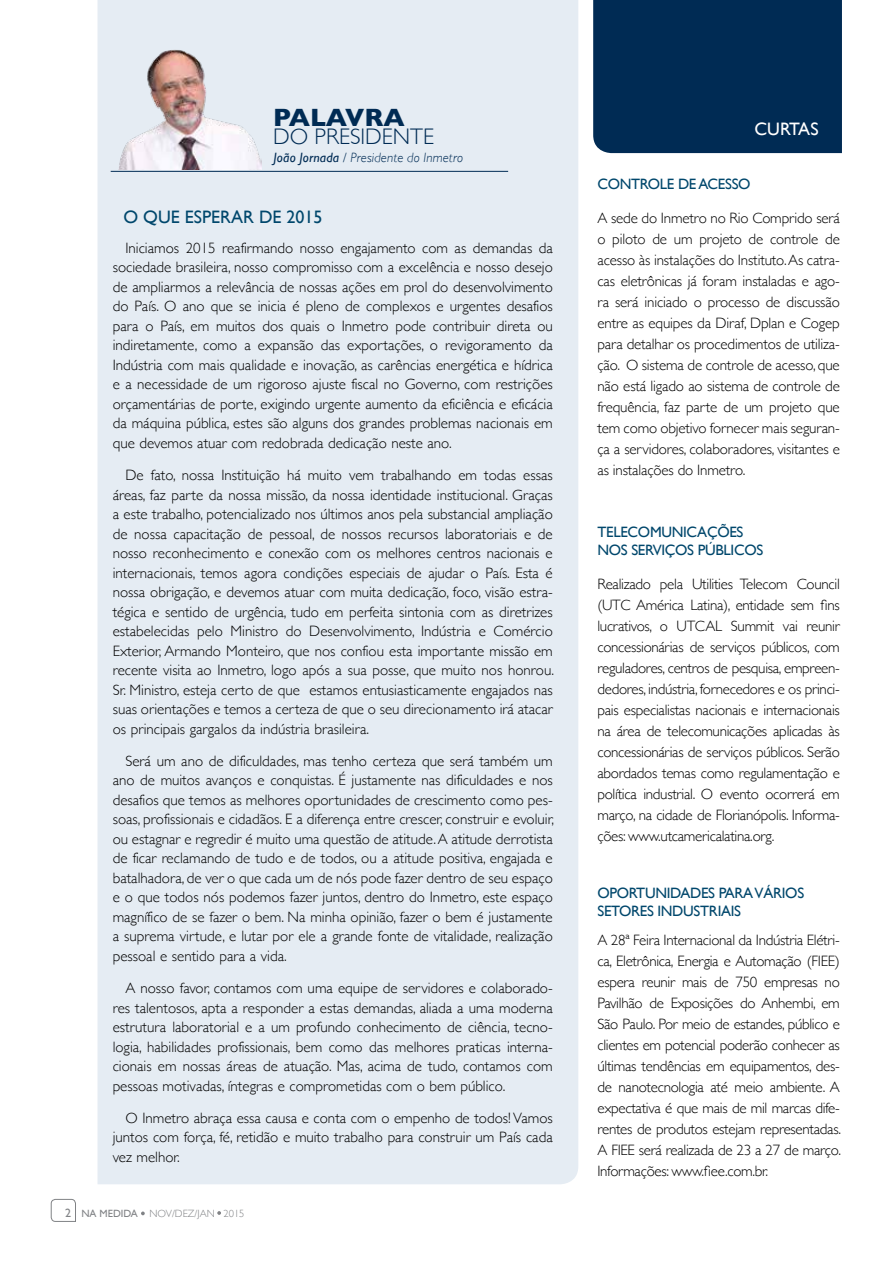
<style>
.page{position:relative;width:893px;height:1263px;background:#fff}
.page>*{position:absolute;margin:0;border:0;box-sizing:border-box;transform-origin:0 0}
.t1{font:700 25.5px "Gill Sans";letter-spacing:-.005em;color:#002b54}
.t2{font:300 22.5px "Gill Sans";color:#002b54}
.t3{font:18px "Gill Sans";color:#00476c}
.t4{font:18px "Gill Sans";color:#fff}
.t5{font:300 15px/19.5px "Gill Sans";color:#000;text-align:justify}
.t6{font:15px/18px "Gill Sans";letter-spacing:-.02em;color:#00476c}
.t7{font:italic 300 13.5px "Gill Sans";letter-spacing:.01em;color:#002b54}
.t8{font:300 10.5px "Gill Sans";color:#808285}
.s1{font-weight:400}
.s2{font-weight:400;font-size:12px}
</style>
<div class="page">
<svg style="left:51px;top:1199px;width:25px;height:23px"></svg>
<svg style="left:141px;top:1211px;width:4px;height:4px"></svg>
<svg style="left:217px;top:1211px;width:4px;height:4px"></svg>
<div style="left:98px;top:0;width:480px;height:1184px;background:#e5ecf3"></div>
<hr style="left:111px;top:171px;width:397px;height:1px;background:#002b54">
<div style="left:593px;top:0;width:249px;height:153px;background:#002b54"></div>
<img style="left:118px;top:48px;width:144px;height:121px">
<h1 class="t1" style="left:273px;top:97px;width:133px">PALAVRA</h1>
<h2 class="t2" style="left:273px;top:119px;width:162px">DO PRESIDENTE</h2>
<p class="t7" style="left:274px;top:150px;width:191px"><span class="s1">João Jornada</span> / Presidente do Inmetro</p>
<p class="t3" style="left:123px;top:206px;width:201px">O QUE ESPERAR DE 2015</p>
<p class="t5" style="left:113px;top:237px;width:442px;text-indent:13px">Iniciamos 2015 reafirmando nosso engajamento com as demandas da sociedade brasileira, nosso compromisso com a excelência e nosso desejo de ampliarmos a relevância de nossas ações em prol do desenvolvimento do País. O ano que se inicia é pleno de complexos e urgentes desafios para o País, em muitos dos quais o Inmetro pode contribuir direta ou indiretamente, como a expansão das exportações, o revigoramento da Indústria com mais qualidade e inovação, as carências energética e hídrica e a necessidade de um rigoroso ajuste fiscal no Governo, com restrições orçamentárias de porte, exigindo urgente aumento da eficiência e eficácia da máquina pública, estes são alguns dos grandes problemas nacionais em que devemos atuar com redobrada dedicação neste ano.</p>
<p class="t5" style="left:113px;top:465px;width:443px;text-indent:13px">De fato, nossa Instituição há muito vem trabalhando em todas essas áreas, faz parte da nossa missão, da nossa identidade institucional. Graças a este trabalho, potencializado nos últimos anos pela substancial ampliação de nossa capacitação de pessoal, de nossos recursos laboratoriais e de nosso reconhecimento e conexão com os melhores centros nacionais e internacionais, temos agora condições especiais de ajudar o País. Esta é nossa obrigação, e devemos atuar com muita dedicação, foco, visão estra&shy;tégica e sentido de urgência, tudo em perfeita sintonia com as diretrizes estabelecidas pelo Ministro do Desenvolvimento, Indústria e Comércio Exterior, Armando Monteiro, que nos confiou esta importante missão em recente visita ao Inmetro, logo após a sua posse, que muito nos honrou.<br>Sr. Ministro, esteja certo de que estamos entusiasticamente engajados nas suas orientações e temos a certeza de que o seu direcionamento irá atacar os principais gargalos da indústria brasileira.</p>
<p class="t5" style="left:113px;top:750px;width:443px;text-indent:13px">Será um ano de dificuldades, mas tenho certeza que será também um ano de muitos avanços e conquistas. É justamente nas dificuldades e nos desafios que temos as melhores oportunidades de crescimento como pes&shy;soas, profissionais e cidadãos. E a diferença entre crescer, construir e evoluir, ou estagnar e regredir é muito uma questão de atitude. A atitude derrotista de ficar reclamando de tudo e de todos, ou a atitude positiva, engajada e batalhadora, de ver o que cada um de nós pode fazer dentro de seu espaço e o que todos nós podemos fazer juntos, dentro do Inmetro, este espaço magnífico de se fazer o bem. Na minha opinião, fazer o bem é justamente a suprema virtude, e lutar por ele a grande fonte de vitalidade, realização pessoal e sentido para a vida.</p>
<p class="t5" style="left:113px;top:978px;width:442px;text-indent:13px">A nosso favor, contamos com uma equipe de servidores e colaborado&shy;res talentosos, apta a responder a estas demandas, aliada a uma moderna estrutura laboratorial e a um profundo conhecimento de ciência, tecno&shy;logia, habilidades profissionais, bem como das melhores praticas interna&shy;cionais em nossas áreas de atuação. Mas, acima de tudo, contamos com pessoas motivadas, íntegras e comprometidas com o bem público.</p>
<p class="t5" style="left:113px;top:1107px;width:442px;text-indent:13px">O Inmetro abraça essa causa e conta com o empenho de todos! Vamos juntos com força, fé, retidão e muito trabalho para construir um País cada vez melhor.</p>
<p class="t8" style="left:65px;top:1205px;width:181px"><span class="s2">2</span> <span class="s1">NA MEDIDA</span> NOV/DEZ/JAN 2015</p>
<p class="t4" style="left:754px;top:118px;width:64px">CURTAS</p>
<p class="t6" style="left:597px;top:175px;width:151px">CO NTRO LE DE AC ESSO</p>
<p class="t5" style="left:597px;top:207px;width:244px;line-height:21px">A sede do Inmetro no Rio Comprido será o piloto de um projeto de controle de acesso às instalações do Instituto. As catra&shy;cas eletrônicas já foram instaladas e ago&shy;ra será iniciado o processo de discussão entre as equipes da Diraf, Dplan e Cogep para detalhar os procedimentos de utiliza&shy;ção. O sistema de controle de acesso, que não está ligado ao sistema de controle de frequência, faz parte de um projeto que tem como objetivo fornecer mais seguran&shy;ça a servidores, colaboradores, visitantes e as instalações do Inmetro.</p>
<p class="t6" style="left:597px;top:522px;width:167px;text-indent:64px">UNICAÇÕES<br>NOS SERVIÇOS PÚBLICOS</p>
<p class="t5" style="left:597px;top:572px;width:244px;line-height:21px">Realizado pela Utilities Telecom Council (UTC América Latina), entidade sem fins lucrativos, o UTCAL Summit vai reunir concessionárias de serviços públicos, com reguladores, centros de pesquisa, empreen&shy;dedores, indústria, fornecedores e os princi&shy;pais especialistas nacionais e internacionais na área de telecomunicações aplicadas às concessionárias de serviços públicos. Serão abordados temas como regulamentação e política industrial. O evento ocorrerá em março, na cidade de Florianópolis. Informa&shy;ções: www.utcamericalatina.org.</p>
<p class="t6" style="left:597px;top:522px;width:42px">TELECOM</p>
<p class="t6" style="left:597px;top:883px;width:208px">OPO RTUNIDADES PARA VÁRIOS<br>SETORES INDUSTRIAIS</p>
<p class="t5" style="left:597px;top:929px;width:245px;line-height:21px">A 28ª Feira Internacional da Indústria Elétri&shy;ca, Eletrônica, Energia e Automação (FIEE) espera reunir mais de 750 empresas no Pavilhão de Exposições do Anhembi, em São Paulo. Por meio de estandes, público e clientes em potencial poderão conhecer as últimas tendências em equipamentos, des&shy;de nanotecnologia até meio ambiente. A expectativa é que mais de mil marcas dife&shy;rentes de produtos estejam representadas.<br>A FIEE será realizada de 23 a 27 de março.<br>Informações: www.fiee.com.br.</p>
</div>
